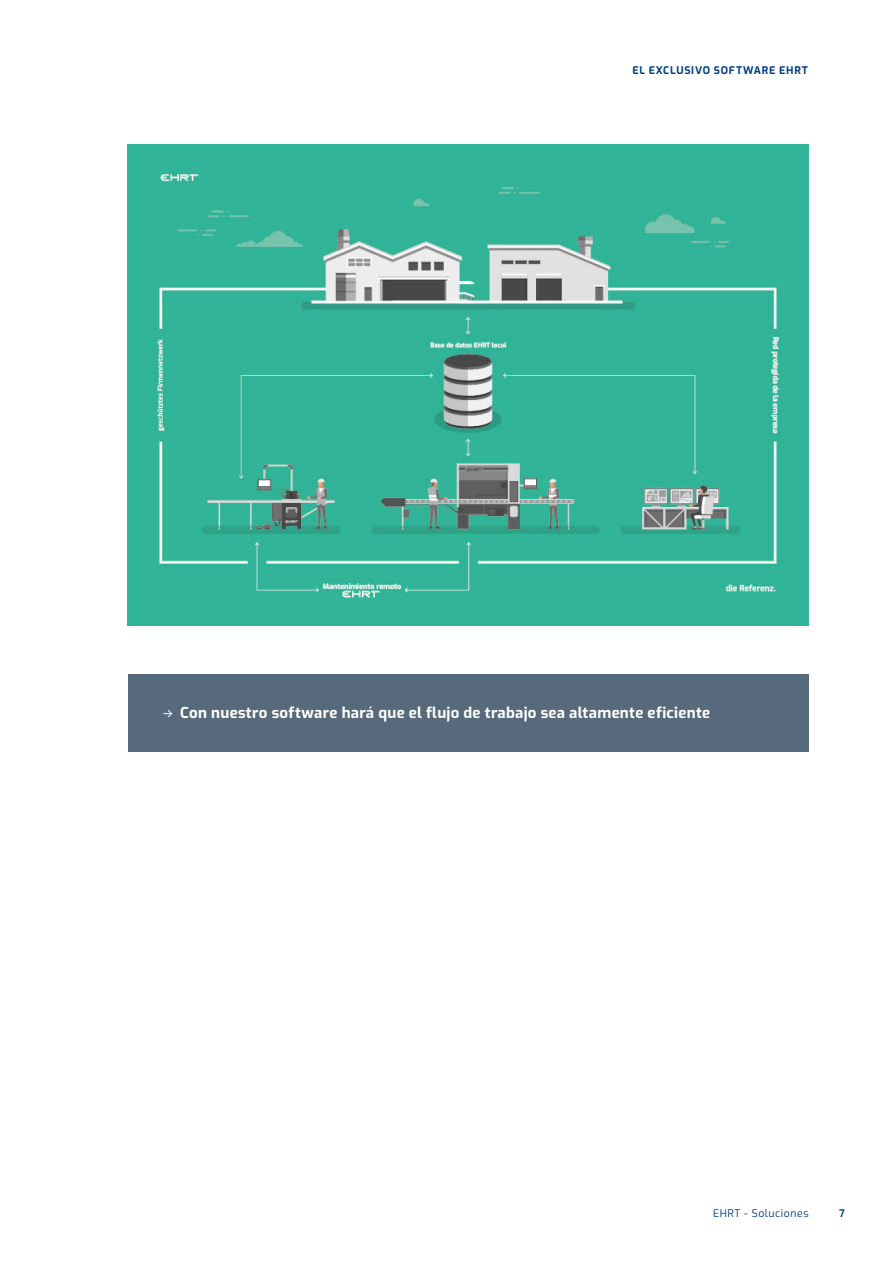
<style>
.page{position:relative;width:893px;height:1263px;background:#fff}
.page>*{position:absolute;margin:0;border:0;box-sizing:border-box;transform-origin:0 0}
.Produkt_-_Fließtext{font:700 15px "Exo";letter-spacing:.02em;color:#fff}
.Kollumnentitel{font:700 10.5px "Exo";letter-spacing:.07em;color:#014081}
.t1{font:10.5px "Exo";letter-spacing:.05em;color:#014081}
.t2{font:600 10.5px "Exo";color:#014081}
.s1{font-family:"Inter";font-weight:400;font-size:12px}
</style>
<div class="page">
<div style="left:128px;top:674px;width:681px;height:78px;background:#576a7b"></div>
<img style="left:128px;top:144px;width:681px;height:481px">
<p class="Kollumnentitel" style="left:632px;top:63px;width:177px">EL EXCLUSIVO SOFTWARE EHRT</p>
<p class="Produkt_-_Fließtext" style="left:162px;top:701px;width:549px"><span class="s1">→</span> Con nuestro software hará que el flujo de trabajo sea altamente eficiente</p>
<p class="t1" style="left:713px;top:1206px;width:97px">EHRT - Soluciones</p>
<p class="t2" style="left:839px;top:1206px;width:7px">7</p>
</div>
